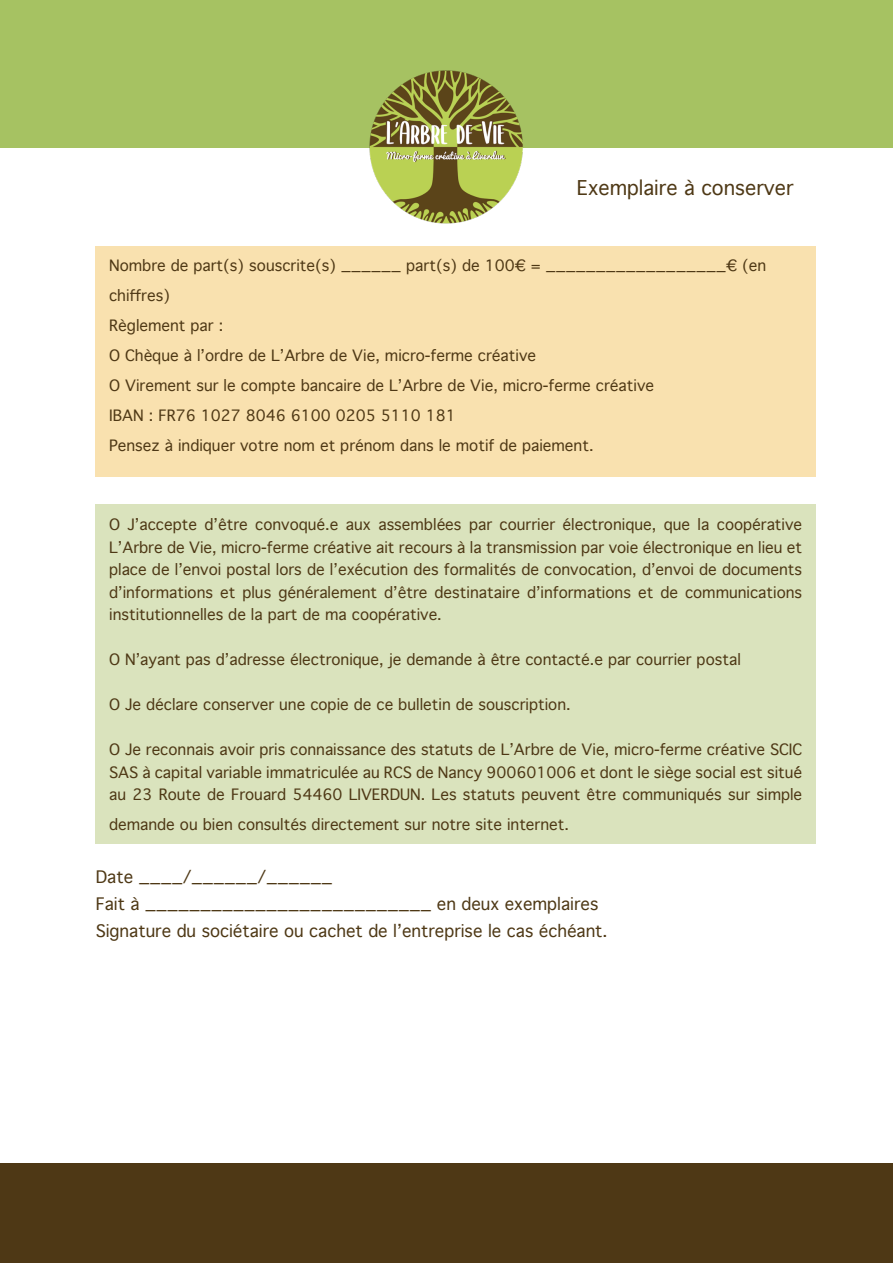
<style>
.page{position:relative;width:893px;height:1263px;background:#fff}
.page>*{position:absolute;margin:0;border:0;box-sizing:border-box;transform-origin:0 0}
.t1{font:19.5px "Geneva";color:#4e3815}
.t2{font:16.5px "Geneva";color:#4e3815}
.t3{font:15px/22.5px "Geneva";color:#4e3815}
</style>
<div class="page">
<div style="left:0;top:0;width:893px;height:148px;background:#a6c262"></div>
<div style="left:0;top:1163px;width:893px;height:100px;background:#4e3815"></div>
<img style="left:370px;top:71px;width:153px;height:153px">
<div style="left:96px;top:505px;width:720px;height:339px;background:#dae3bd"></div>
<div style="left:96px;top:246px;width:720px;height:230px;background:#f9e1af"></div>
<p class="t1" style="left:577px;top:177px;width:218px">Exemplaire à conserver</p>
<p class="t3" style="left:109px;top:251px;width:659px;line-height:30px">Nombre de part(s) souscrite(s) ______ part(s) de 100€ = __________________€ (en chiffres)</p>
<p class="t3" style="left:109px;top:315px;width:116px">Règlement par :</p>
<p class="t3" style="left:109px;top:345px;width:428px">O Chèque à l’ordre de L’Arbre de Vie, micro-ferme créative</p>
<p class="t3" style="left:109px;top:375px;width:546px">O Virement sur le compte bancaire de L’Arbre de Vie, micro-ferme créative</p>
<p class="t3" style="left:109px;top:405px;width:348px">IBAN : FR76 1027 8046 6100 0205 5110 181</p>
<p class="t3" style="left:109px;top:435px;width:486px">Pensez à indiquer votre nom et prénom dans le motif de paiement.</p>
<p class="t3" style="left:109px;top:514px;width:695px;text-align:justify">O J’accepte d’être convoqué.e aux assemblées par courrier électronique, que la coopérative L’Arbre de Vie, micro-ferme créative ait recours à la transmission par voie électronique en lieu et place de l’envoi postal lors de l’exécution des formalités de convocation, d’envoi de documents d’informations et plus généralement d’être destinataire d’informations et de communications institutionnelles de la part de ma coopérative.</p>
<p class="t3" style="left:109px;top:649px;width:633px">O N’ayant pas d’adresse électronique, je demande à être contacté.e par courrier postal</p>
<p class="t3" style="left:109px;top:694px;width:463px">O Je déclare conserver une copie de ce bulletin de souscription.</p>
<p class="t3" style="left:109px;top:739px;width:701px">O Je reconnais avoir pris connaissance des statuts de L’Arbre de Vie, micro-ferme créative SCIC<br>SAS à capital variable immatriculée au RCS de Nancy 900601006 et dont le siège social est situé́ au 23 Route de Frouard 54460 LIVERDUN. Les statuts peuvent être communiqués sur simple</p>
<p class="t3" style="left:109px;top:814px;width:461px">demande ou bien consultés directement sur notre site internet.</p>
<p class="t2" style="left:96px;top:868px;width:238px">Date ____/______/______</p>
<p class="t2" style="left:96px;top:895px;width:504px">Fait à __________________________ en deux exemplaires</p>
<p class="t2" style="left:96px;top:922px;width:513px">Signature du sociétaire ou cachet de l’entreprise le cas échéant.</p>
</div>
